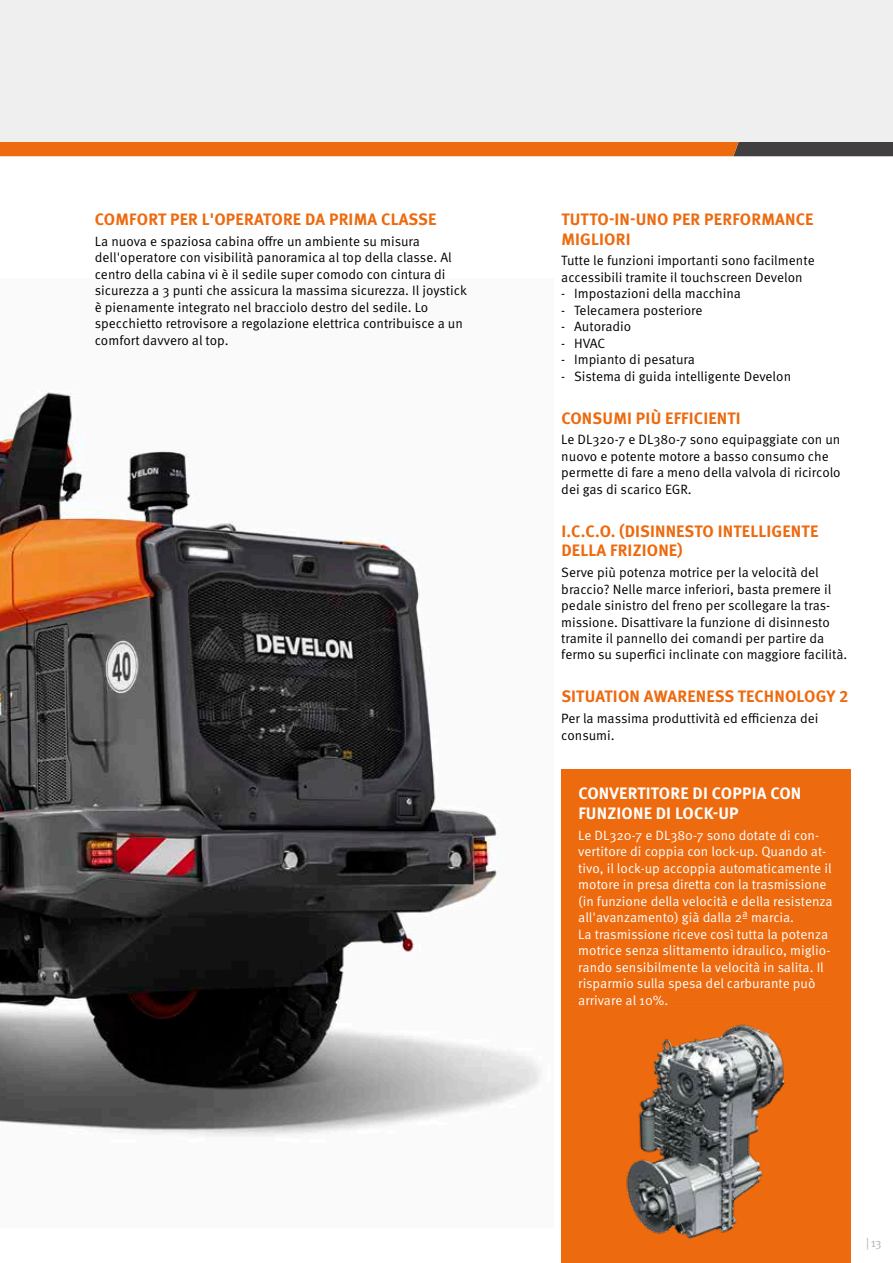
<style>
.page{position:relative;width:893px;height:1263px;background:#fff}
.page>*{position:absolute;margin:0;border:0;box-sizing:border-box;transform-origin:0 0}
.t1{font:700 16.5px/19.5px "Meta Pro";letter-spacing:.01em;color:#ed6a0f}
.t2{font:700 16.5px/19.5px "Meta Pro";letter-spacing:.01em;color:#fff}
.t3{font:13.5px/16.5px "Meta Pro Norm";color:#000}
.t4{font:13.5px/16.5px "Meta Pro Norm";color:#fff}
.t5{font:12px "Meta Pro Norm";color:#b2b2b2}
</style>
<div class="page">
<img style="left:0;top:390px;width:542px;height:747px">
<svg style="left:0;top:141px;width:893px;height:15px;background:#d16b26"></svg>
<div style="left:0;top:0;width:893px;height:141px;background:#efefef"></div>
<div style="left:561px;top:770px;width:289px;height:493px;background:#ed6a0f"></div>
<img style="left:626px;top:1024px;width:159px;height:215px">
<p class="t1" style="left:95px;top:209px;width:343px">COMFORT PER L'OPERATORE DA PRIMA CLASSE</p>
<p class="t3" style="left:95px;top:232px;width:374px">La nuova e spaziosa cabina offre un ambiente su misura dell'operatore con visibilità panoramica al top della classe. Al centro della cabina vi è il sedile super comodo con cintura di sicurezza a 3 punti che assicura la massima sicurezza. Il joystick è pienamente integrato nel bracciolo destro del sedile. Lo specchietto retrovisore a regolazione elettrica contribuisce a un comfort davvero al top.</p>
<p class="t1" style="left:561px;top:209px;width:254px">TUTTO-IN-UNO PER PERFORMANCE<br>MIGLIORI</p>
<p class="t3" style="left:561px;top:251px;width:255px">Tutte le funzioni importanti sono facilmente accessibili tramite il touchscreen Develon</p>
<p class="t3" style="left:561px;top:284px;width:181px">- Impostazioni della macchina</p>
<p class="t3" style="left:561px;top:301px;width:143px">- Telecamera posteriore</p>
<p class="t3" style="left:561px;top:317px;width:71px">- Autoradio</p>
<p class="t3" style="left:561px;top:334px;width:45px">- HVAC</p>
<p class="t3" style="left:561px;top:350px;width:135px">- Impianto di pesatura</p>
<p class="t3" style="left:561px;top:367px;width:231px">- Sistema di guida intelligente Develon</p>
<p class="t1" style="left:561px;top:407px;width:181px">CONSUMI PIÙ EFFICIENTI</p>
<p class="t3" style="left:561px;top:431px;width:281px">Le DL320-7 e DL380-7 sono equipaggiate con un nuovo e potente motore a basso consumo che permette di fare a meno della valvola di ricircolo dei gas di scarico EGR.</p>
<p class="t1" style="left:561px;top:520px;width:258px">I.C.C.O. (DISINNESTO INTELLIGENTE<br>DELLA FRIZIONE)</p>
<p class="t3" style="left:561px;top:563px;width:287px">Serve più potenza motrice per la velocità del braccio? Nelle marce inferiori, basta premere il pedale sinistro del freno per scollegare la tras&shy;missione. Disattivare la funzione di disinnesto tramite il pannello dei comandi per partire da fermo su superfici inclinate con maggiore facilità.</p>
<p class="t1" style="left:561px;top:686px;width:288px">SITUATION AWARENESS TECHNOLOGY 2</p>
<p class="t3" style="left:561px;top:709px;width:259px">Per la massima produttività ed efficienza dei consumi.</p>
<p class="t2" style="left:578px;top:783px;width:225px">CONVERTITORE DI COPPIA CON<br>FUNZIONE DI LOCK-UP</p>
<p class="t4" style="left:578px;top:826px;width:256px">Le DL320-7 e DL380-7 sono dotate di con&shy;vertitore di coppia con lock-up. Quando at&shy;tivo, il lock-up accoppia automaticamente il motore in presa diretta con la trasmissione (in funzione della velocità e della resistenza all'avanzamento) già dalla 2ª marcia.<br>La trasmissione riceve così tutta la potenza motrice senza slittamento idraulico, miglio&shy;rando sensibilmente la velocità in salita. Il risparmio sulla spesa del carburante può arrivare al 10%.</p>
<p class="t5" style="left:866px;top:1233px;width:17px">| 13</p>
</div>
